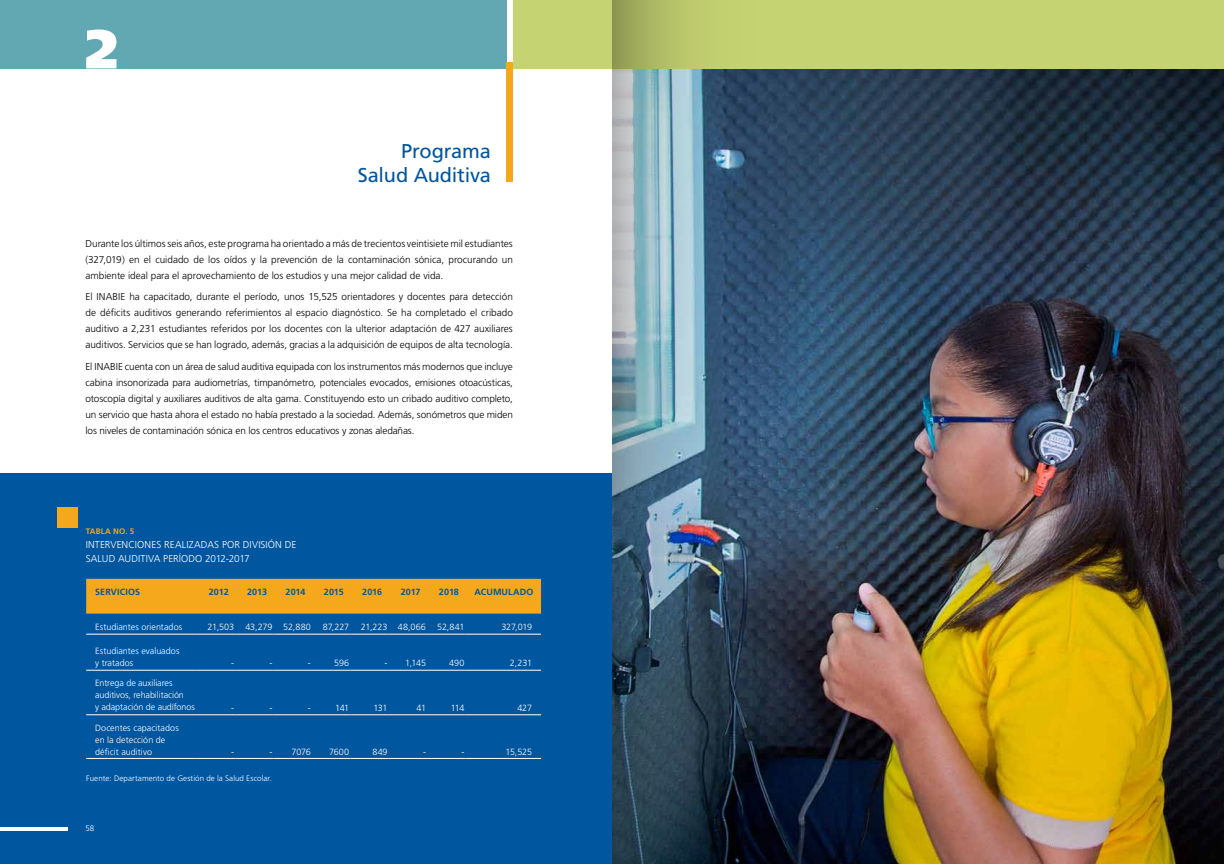
<style>
.page{position:relative;width:1224px;height:864px;background:#fff}
.page>*{position:absolute;margin:0;border:0;box-sizing:border-box;transform-origin:0 0}
.t1{font:20px/24px "Frutiger";letter-spacing:-.01em;color:#00569f;text-align:right}
.t2{font:300 10px/16px "Frutiger";letter-spacing:-.005em;color:#000;text-align:justify}
.t3{font:300 10px/14px "Frutiger";letter-spacing:.01em;color:#fff}
.t4{font:300 9px/12px "Frutiger";letter-spacing:-.005em;color:#fff}
.t5{font:700 9px "Frutiger";letter-spacing:.005em;color:#00569f}
.t6{font:300 8px "Frutiger";letter-spacing:.01em;color:#fff}
.t7{font:700 8px "Frutiger";color:#f5a81c}
</style>
<div class="page">
<img style="left:793px;top:68px;width:431px;height:796px">
<div style="left:0;top:474px;width:612px;height:390px;background:#00569f"></div>
<div style="left:513px;top:0;width:711px;height:68px;background:#c6d372"></div>
<div style="left:0;top:0;width:507px;height:68px;background:#61a8b2"></div>
<div style="left:58px;top:508px;width:20px;height:20px;background:#f5a81c"></div>
<div style="left:86px;top:579px;width:455px;height:35px;background:#f5a81c"></div>
<hr style="left:86px;top:634px;width:111px;height:1px;background:#fff">
<hr style="left:197px;top:634px;width:38px;height:1px;background:#fff">
<hr style="left:235px;top:634px;width:39px;height:1px;background:#fff">
<hr style="left:274px;top:634px;width:38px;height:1px;background:#fff">
<hr style="left:312px;top:634px;width:38px;height:1px;background:#fff">
<hr style="left:350px;top:634px;width:39px;height:1px;background:#fff">
<hr style="left:389px;top:634px;width:38px;height:1px;background:#fff">
<hr style="left:427px;top:634px;width:38px;height:1px;background:#fff">
<hr style="left:465px;top:634px;width:76px;height:1px;background:#fff">
<hr style="left:86px;top:670px;width:111px;height:1px;background:#fff">
<hr style="left:197px;top:670px;width:38px;height:1px;background:#fff">
<hr style="left:235px;top:670px;width:39px;height:1px;background:#fff">
<hr style="left:274px;top:670px;width:38px;height:1px;background:#fff">
<hr style="left:312px;top:670px;width:38px;height:1px;background:#fff">
<hr style="left:350px;top:670px;width:39px;height:1px;background:#fff">
<hr style="left:389px;top:670px;width:38px;height:1px;background:#fff">
<hr style="left:427px;top:670px;width:38px;height:1px;background:#fff">
<hr style="left:465px;top:670px;width:76px;height:1px;background:#fff">
<hr style="left:86px;top:715px;width:111px;height:1px;background:#fff">
<hr style="left:197px;top:715px;width:38px;height:1px;background:#fff">
<hr style="left:235px;top:715px;width:39px;height:1px;background:#fff">
<hr style="left:274px;top:715px;width:38px;height:1px;background:#fff">
<hr style="left:312px;top:715px;width:38px;height:1px;background:#fff">
<hr style="left:350px;top:715px;width:39px;height:1px;background:#fff">
<hr style="left:389px;top:715px;width:38px;height:1px;background:#fff">
<hr style="left:427px;top:715px;width:38px;height:1px;background:#fff">
<hr style="left:465px;top:715px;width:76px;height:1px;background:#fff">
<hr style="left:86px;top:758px;width:111px;height:1px;background:#fff">
<hr style="left:197px;top:758px;width:38px;height:1px;background:#fff">
<hr style="left:235px;top:758px;width:39px;height:1px;background:#fff">
<hr style="left:274px;top:758px;width:38px;height:1px;background:#fff">
<hr style="left:312px;top:758px;width:38px;height:1px;background:#fff">
<hr style="left:350px;top:758px;width:39px;height:1px;background:#fff">
<hr style="left:389px;top:758px;width:38px;height:1px;background:#fff">
<hr style="left:427px;top:758px;width:38px;height:1px;background:#fff">
<hr style="left:465px;top:758px;width:76px;height:1px;background:#fff">
<div style="left:507px;top:62px;width:6px;height:120px;background:#f5a81c"></div>
<svg style="left:86px;top:29px;width:30px;height:39px"></svg>
<img style="left:612px;top:0;width:181px;height:864px">
<hr style="left:0;top:827px;width:68px;height:4px;background:#fff">
<h1 class="t1" style="left:358px;top:139px;width:134px">Programa<br>Salud Auditiva</h1>
<p class="t2" style="left:86px;top:235px;width:429px">Durante los últimos seis años, este programa ha orientado a más de trecientos veintisiete mil estudiantes (327,019) en el cuidado de los oídos y la prevención de la contaminación sónica, procurando un ambiente ideal para el aprovechamiento de los estudios y una mejor calidad de vida.</p>
<p class="t2" style="left:86px;top:289px;width:429px">El INABIE ha capacitado, durante el período, unos 15,525 orientadores y docentes para detección de déficits auditivos generando referimientos al espacio diagnóstico. Se ha completado el cribado auditivo a 2,231 estudiantes referidos por los docentes con la ulterior adaptación de 427 auxiliares auditivos. Servicios que se han logrado, además, gracias a la adquisición de equipos de alta tecnología.</p>
<p class="t2" style="left:86px;top:358px;width:429px">El INABIE cuenta con un área de salud auditiva equipada con los instrumentos más modernos que incluye cabina insonorizada para audiometrías, timpanómetro, potenciales evocados, emisiones otoacústicas, otoscopía digital y auxiliares auditivos de alta gama. Constituyendo esto un cribado auditivo completo, un servicio que hasta ahora el estado no había prestado a la sociedad. Además, sonómetros que miden los niveles de contaminación sónica en los centros educativos y zonas aledañas.</p>
<p class="t7" style="left:86px;top:527px;width:7px">TABLA</p>
<p class="t7" style="left:113px;top:527px;width:23px">NO . 5</p>
<p class="t3" style="left:86px;top:538px;width:212px">INTERVENCIONES REALIZADAS POR DIVISIÓN DE<br>SALUD AUDITIVA PERÍODO 2012-2017</p>
<p class="t5" style="left:95px;top:586px;width:46px">SERVICIOS</p>
<p class="t5" style="left:209px;top:586px;width:21px">2012</p>
<p class="t5" style="left:247px;top:586px;width:21px">2013</p>
<p class="t5" style="left:286px;top:586px;width:21px">2014</p>
<p class="t5" style="left:324px;top:586px;width:21px">2015</p>
<p class="t5" style="left:362px;top:586px;width:21px">2016</p>
<p class="t5" style="left:401px;top:586px;width:21px">2017</p>
<p class="t5" style="left:439px;top:586px;width:21px">2018</p>
<p class="t5" style="left:474px;top:586px;width:8px">ACUMU</p>
<p class="t5" style="left:508px;top:586px;width:27px">LADO</p>
<p class="t4" style="left:95px;top:621px;width:89px">Estudiantes orientados</p>
<p class="t4" style="left:208px;top:621px;width:105px">21,503 43,279 52,880</p>
<p class="t4" style="left:323px;top:621px;width:28px">87,227</p>
<p class="t4" style="left:361px;top:621px;width:67px">21,223 48,066</p>
<p class="t4" style="left:437px;top:621px;width:29px">52,841</p>
<p class="t4" style="left:501px;top:621px;width:32px">327,019</p>
<p class="t4" style="left:95px;top:645px;width:86px">Estudiantes evaluados y tratados</p>
<p class="t4" style="left:231px;top:657px;width:4px">-</p>
<p class="t4" style="left:270px;top:657px;width:4px">-</p>
<p class="t4" style="left:308px;top:657px;width:4px">-</p>
<p class="t4" style="left:334px;top:657px;width:17px">596</p>
<p class="t4" style="left:385px;top:657px;width:43px">- 1,145</p>
<p class="t4" style="left:449px;top:657px;width:17px">490</p>
<p class="t4" style="left:510px;top:657px;width:24px">2,231</p>
<p class="t4" style="left:95px;top:677px;width:101px">Entrega de auxiliares auditivos, rehabilitación<br>y adaptación de audífonos</p>
<p class="t4" style="left:95px;top:722px;width:85px">Docentes capacitados en la detección de déficit auditivo</p>
<p class="t4" style="left:231px;top:702px;width:4px">-</p>
<p class="t4" style="left:270px;top:702px;width:4px">-</p>
<p class="t4" style="left:308px;top:702px;width:4px">-</p>
<p class="t4" style="left:335px;top:702px;width:16px">141</p>
<p class="t4" style="left:374px;top:702px;width:16px">131</p>
<p class="t4" style="left:417px;top:702px;width:11px">41</p>
<p class="t4" style="left:451px;top:702px;width:15px">114</p>
<p class="t4" style="left:517px;top:702px;width:16px">427</p>
<p class="t4" style="left:231px;top:746px;width:4px">-</p>
<p class="t4" style="left:270px;top:746px;width:43px">- 7076</p>
<p class="t4" style="left:329px;top:746px;width:22px">7600</p>
<p class="t4" style="left:372px;top:746px;width:17px">849</p>
<p class="t4" style="left:423px;top:746px;width:4px">-</p>
<p class="t4" style="left:461px;top:746px;width:4px">-</p>
<p class="t4" style="left:506px;top:746px;width:28px">15,525</p>
<p class="t6" style="left:86px;top:774px;width:187px">Fuente: Departamento de Gestión de la Salud Escolar.</p>
<p class="t6" style="left:86px;top:824px;width:10px">58</p>
</div>
